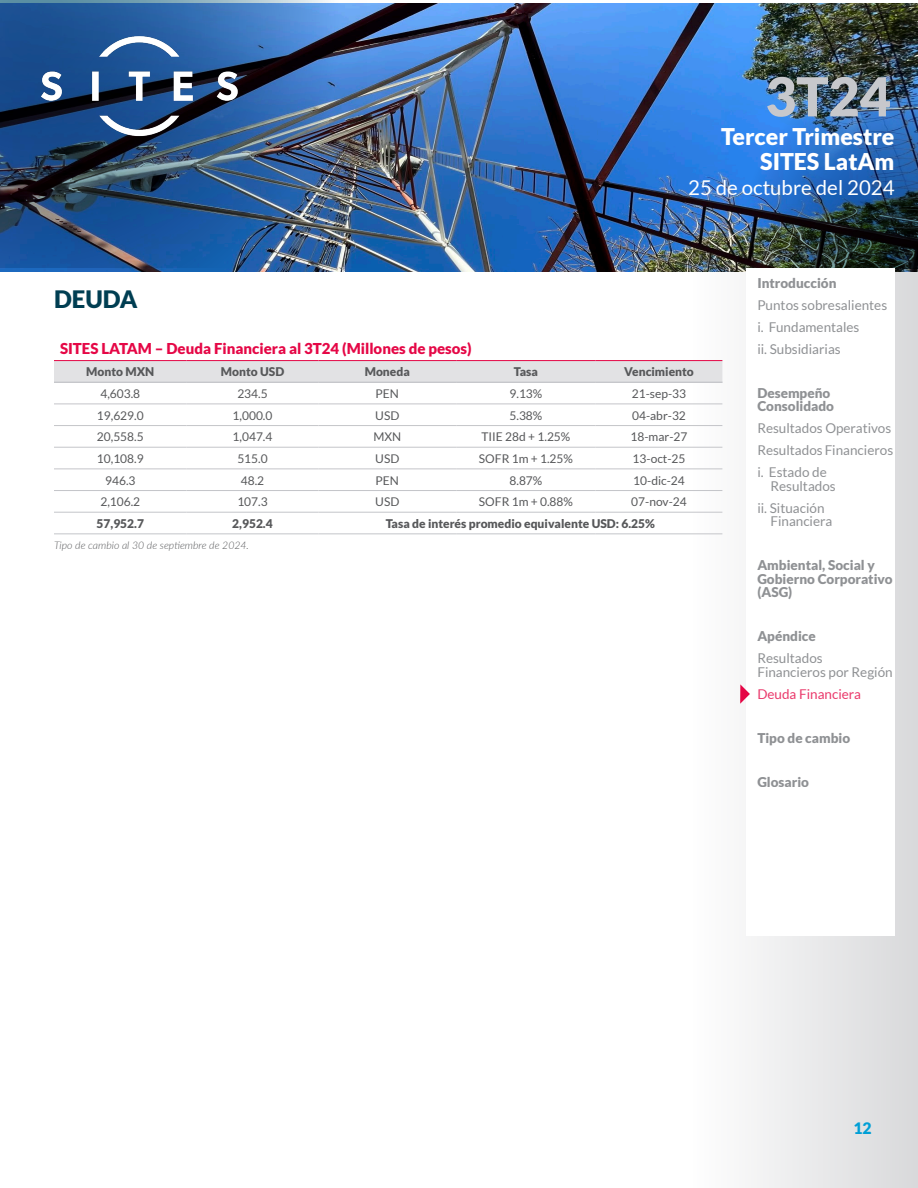
<style>
.page{position:relative;width:918px;height:1188px;background:#fff}
.page>*{position:absolute;margin:0;border:0;box-sizing:border-box;transform-origin:0 0}
.t1{font:900 53.7px "Lato";color:#c7c8cc}
.t2{font:900 24px "Lato";color:#003e52}
.t3{font:900 23.1px/24.9px "Lato";color:#fff;text-align:right}
.t4{font:20.4px "Lato";color:#fff}
.t5{font:900 15.75px "Lato";color:#009fd6}
.Tabla_Header{font:900 15px "Lato";color:#e50746}
.t6{font:13.5px/22px "Lato";color:#8f9194}
.t7{font:900 13.5px/13.5px "Lato";color:#8f9194}
.t8{font:13.5px "Lato";color:#ea396b}
.Tabla_cifras{font:12px "Lato";color:#57585a}
.Tabla_cifras-2{font:900 12px "Lato";color:#57585a}
.Tabla_concepto{font:900 12px "Lato";color:#57585a}
.Tabla_concepto-2{font:12px "Lato";color:#57585a}
.Tabla_footer{font:italic 300 10.5px "Lato";color:#57585a}
</style>
<div class="page">
<img style="left:0;top:3px;width:918px;height:268px">
<img style="left:725px;top:56px;width:193px;height:212px">
<img style="left:0;top:0;width:367px;height:268px">
<div style="left:686px;top:268px;width:232px;height:920px;background:linear-gradient(to right,#fff,#d8d9db)"></div>
<img style="left:31px;top:30px;width:216px;height:117px">
<div style="left:746px;top:268px;width:149px;height:668px;background:#fff"></div>
<svg style="left:54px;top:361px;width:668px;height:21px;background:#e1e0e2"></svg>
<hr style="left:318px;top:512px;width:138px;height:1px;background:#c4c5c9">
<hr style="left:456px;top:512px;width:140px;height:1px;background:#c4c5c9">
<hr style="left:596px;top:512px;width:126px;height:1px;background:#c4c5c9">
<hr style="left:318px;top:534px;width:138px;height:1px;background:#c4c5c9">
<hr style="left:456px;top:534px;width:140px;height:1px;background:#c4c5c9">
<hr style="left:596px;top:534px;width:126px;height:1px;background:#c4c5c9">
<hr style="left:54px;top:360px;width:133px;height:1px;background:#e50746">
<hr style="left:187px;top:360px;width:131px;height:1px;background:#e50746">
<hr style="left:318px;top:360px;width:138px;height:1px;background:#e50746">
<hr style="left:456px;top:360px;width:140px;height:1px;background:#e50746">
<hr style="left:596px;top:360px;width:126px;height:1px;background:#e50746">
<hr style="left:318px;top:490px;width:138px;height:1px;background:#c4c5c9">
<hr style="left:456px;top:490px;width:140px;height:1px;background:#c4c5c9">
<hr style="left:596px;top:490px;width:126px;height:1px;background:#c4c5c9">
<hr style="left:54px;top:382px;width:133px;height:1px;background:#c4c5c9">
<hr style="left:187px;top:382px;width:131px;height:1px;background:#c4c5c9">
<hr style="left:318px;top:382px;width:138px;height:1px;background:#c4c5c9">
<hr style="left:456px;top:382px;width:140px;height:1px;background:#c4c5c9">
<hr style="left:596px;top:382px;width:126px;height:1px;background:#c4c5c9">
<hr style="left:54px;top:404px;width:133px;height:1px;background:#c4c5c9">
<hr style="left:187px;top:404px;width:131px;height:1px;background:#c4c5c9">
<hr style="left:318px;top:404px;width:138px;height:1px;background:#c4c5c9">
<hr style="left:456px;top:404px;width:140px;height:1px;background:#c4c5c9">
<hr style="left:596px;top:404px;width:126px;height:1px;background:#c4c5c9">
<hr style="left:187px;top:425px;width:131px;height:1px;background:#c4c5c9">
<hr style="left:318px;top:425px;width:138px;height:1px;background:#c4c5c9">
<hr style="left:456px;top:425px;width:140px;height:1px;background:#c4c5c9">
<hr style="left:596px;top:425px;width:126px;height:1px;background:#c4c5c9">
<hr style="left:187px;top:447px;width:131px;height:1px;background:#c4c5c9">
<hr style="left:318px;top:447px;width:138px;height:1px;background:#c4c5c9">
<hr style="left:456px;top:447px;width:140px;height:1px;background:#c4c5c9">
<hr style="left:596px;top:447px;width:126px;height:1px;background:#c4c5c9">
<hr style="left:187px;top:469px;width:131px;height:1px;background:#c4c5c9">
<hr style="left:318px;top:469px;width:138px;height:1px;background:#c4c5c9">
<hr style="left:456px;top:469px;width:140px;height:1px;background:#c4c5c9">
<hr style="left:596px;top:469px;width:126px;height:1px;background:#c4c5c9">
<hr style="left:187px;top:490px;width:131px;height:1px;background:#c4c5c9">
<hr style="left:187px;top:512px;width:131px;height:1px;background:#c4c5c9">
<hr style="left:187px;top:534px;width:131px;height:1px;background:#c4c5c9">
<hr style="left:54px;top:425px;width:133px;height:1px;background:#c4c5c9">
<hr style="left:54px;top:447px;width:133px;height:1px;background:#c4c5c9">
<hr style="left:54px;top:469px;width:133px;height:1px;background:#c4c5c9">
<hr style="left:54px;top:490px;width:133px;height:1px;background:#c4c5c9">
<hr style="left:54px;top:512px;width:133px;height:1px;background:#c4c5c9">
<hr style="left:54px;top:534px;width:133px;height:1px;background:#c4c5c9">
<svg style="left:740px;top:684px;width:10px;height:20px"></svg>
<h1 class="t1" style="left:765px;top:65px;width:127px">3T24</h1>
<h3 class="t3" style="left:721px;top:124px;width:175px">Tercer Trimestre<br>SITES LatAm</h3>
<h3 class="t4" style="left:688px;top:176px;width:208px">25 de octubre del 2024</h3>
<p class="t2" style="left:54px;top:285px;width:85px">DEUDA</p>
<p class="Tabla_Header" style="left:60px;top:339px;width:413px">SITES LATAM – Deuda Financiera al 3T24 (Millones de pesos)</p>
<p class="Tabla_concepto" style="left:86px;top:365px;width:70px">Monto MXN</p>
<p class="Tabla_concepto" style="left:221px;top:365px;width:65px">Monto USD</p>
<p class="Tabla_concepto" style="left:365px;top:365px;width:47px">Moneda</p>
<p class="Tabla_concepto" style="left:514px;top:365px;width:25px">Tasa</p>
<p class="Tabla_concepto" style="left:624px;top:365px;width:71px">Vencimiento</p>
<p class="Tabla_concepto-2" style="left:100px;top:387px;width:41px">4,603.8</p>
<p class="Tabla_cifras" style="left:237px;top:387px;width:32px">234.5</p>
<p class="Tabla_cifras" style="left:376px;top:387px;width:25px">PEN</p>
<p class="Tabla_cifras" style="left:510px;top:387px;width:34px">9.13%</p>
<p class="Tabla_cifras" style="left:632px;top:387px;width:56px">21-sep-33</p>
<p class="Tabla_concepto-2" style="left:97px;top:409px;width:48px">19,629.0</p>
<p class="Tabla_cifras" style="left:233px;top:409px;width:41px">1,000.0</p>
<p class="Tabla_cifras" style="left:375px;top:409px;width:26px">USD</p>
<p class="Tabla_cifras" style="left:510px;top:409px;width:34px">5.38%</p>
<p class="Tabla_cifras" style="left:632px;top:409px;width:55px">04-abr-32</p>
<p class="Tabla_concepto-2" style="left:97px;top:430px;width:48px">20,558.5</p>
<p class="Tabla_cifras" style="left:233px;top:430px;width:41px">1,047.4</p>
<p class="Tabla_cifras" style="left:373px;top:430px;width:29px">MXN</p>
<p class="Tabla_cifras" style="left:482px;top:430px;width:90px">TIIE 28d + 1.25%</p>
<p class="Tabla_cifras" style="left:631px;top:430px;width:58px">18-mar-27</p>
<p class="Tabla_concepto-2" style="left:97px;top:452px;width:48px">10,108.9</p>
<p class="Tabla_cifras" style="left:237px;top:452px;width:32px">515.0</p>
<p class="Tabla_cifras" style="left:375px;top:452px;width:26px">USD</p>
<p class="Tabla_cifras" style="left:479px;top:452px;width:96px">SOFR 1m + 1.25%</p>
<p class="Tabla_cifras" style="left:633px;top:452px;width:54px">13-oct-25</p>
<p class="Tabla_concepto-2" style="left:105px;top:474px;width:32px">946.3</p>
<p class="Tabla_cifras" style="left:241px;top:474px;width:25px">48.2</p>
<p class="Tabla_cifras" style="left:376px;top:474px;width:25px">PEN</p>
<p class="Tabla_cifras" style="left:510px;top:474px;width:34px">8.87%</p>
<p class="Tabla_cifras" style="left:633px;top:474px;width:53px">10-dic-24</p>
<p class="Tabla_concepto-2" style="left:100px;top:495px;width:41px">2,106.2</p>
<p class="Tabla_cifras" style="left:237px;top:495px;width:32px">107.3</p>
<p class="Tabla_cifras" style="left:375px;top:495px;width:26px">USD</p>
<p class="Tabla_cifras" style="left:479px;top:495px;width:96px">SOFR 1m + 0.88%</p>
<p class="Tabla_cifras" style="left:631px;top:495px;width:57px">07-nov-24</p>
<p class="Tabla_concepto" style="left:97px;top:516px;width:49px">57,952.7</p>
<p class="Tabla_cifras-2" style="left:232px;top:516px;width:42px">2,952.4</p>
<p class="Tabla_cifras-2" style="left:386px;top:516px;width:271px">Tasa de interés promedio equivalente USD: 6.25%</p>
<p class="Tabla_footer" style="left:54px;top:538px;width:197px">Tipo de cambio al 30 de septiembre de 2024.</p>
<p class="t7" style="left:757px;top:276px;width:81px">Introducción</p>
<p class="t6" style="left:757px;top:294px;width:131px">Puntos sobresalientes i. Fundamentales<br>ii. Subsidiarias</p>
<p class="t7" style="left:757px;top:386px;width:78px">Desempeño<br>Consolidado</p>
<p class="t6" style="left:757px;top:417px;width:137px">Resultados Operativos<br>Resultados Financieros i. Estado de</p>
<p class="t6" style="left:757px;top:475px;width:80px;text-indent:13px">Resultados ii. Situación</p>
<p class="t6" style="left:770px;top:510px;width:63px">Financiera</p>
<p class="t7" style="left:757px;top:558px;width:137px">Ambiental, Social y<br>Gobierno Corporativo (ASG)</p>
<p class="t7" style="left:757px;top:629px;width:60px">Apéndice</p>
<p class="t6" style="left:757px;top:652px;width:137px;line-height:13.5px">Resultados<br>Financieros por Región</p>
<p class="t8" style="left:757px;top:686px;width:105px">Deuda Financiera</p>
<p class="t7" style="left:757px;top:731px;width:94px">Tipo de cambio</p>
<p class="t7" style="left:757px;top:775px;width:53px">Glosario</p>
<p class="t5" style="left:853px;top:1119px;width:20px">12</p>
</div>
